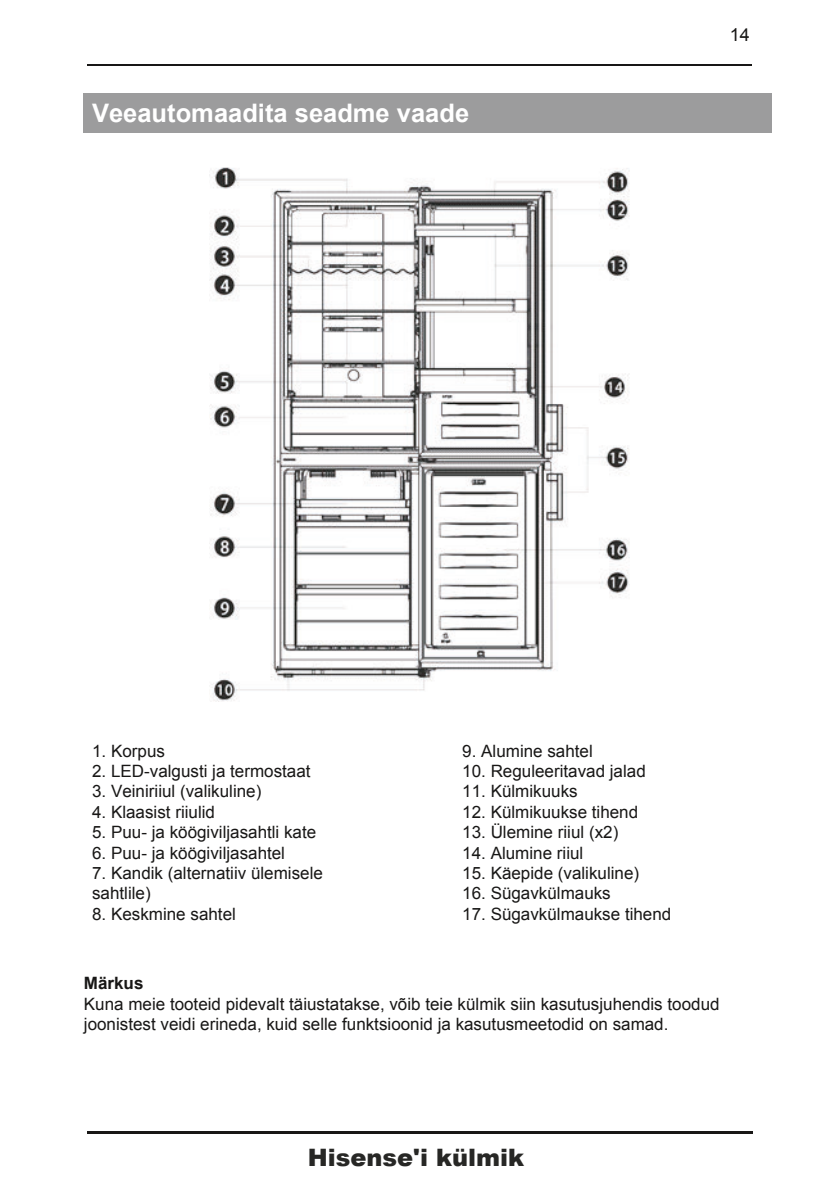
<style>
.page{position:relative;width:840px;height:1191px;background:#fff}
.page>*{position:absolute;margin:0;border:0;box-sizing:border-box;transform-origin:0 0}
.t1{font:700 25.4px "Arial";color:#fff}
.t2{font:900 24px "Arial";color:#272725}
.t3{font:18px "Arial";color:#181716}
.t4{font:17px/20.4px "Arial";color:#181716}
.t5{font:700 17px "Arial";color:#181716}
</style>
<div class="page">
<div style="left:84px;top:93px;width:687px;height:40px;background:#9c9c9d"></div>
<img style="left:209px;top:167px;width:421px;height:534px">
<hr style="left:87px;top:65px;width:665px;height:1px;background:#181716">
<hr style="left:87px;top:1131px;width:665px;height:3px;background:#181716">
<h1 class="t1" style="left:92px;top:96px;width:378px">Veeautomaadita seadme vaade</h1>
<p class="t3" style="left:729px;top:23px;width:22px">14</p>
<p class="t4" style="left:92px;top:740px;width:74px">1. Korpus</p>
<p class="t4" style="left:92px;top:761px;width:220px">2. LED-valgusti ja termostaat</p>
<p class="t4" style="left:92px;top:781px;width:171px">3. Veiniriiul (valikuline)</p>
<p class="t4" style="left:92px;top:801px;width:124px">4. Klaasist riiulid</p>
<p class="t4" style="left:92px;top:822px;width:225px">5. Puu- ja köögiviljasahtli kate</p>
<p class="t4" style="left:92px;top:842px;width:194px">6. Puu- ja köögiviljasahtel</p>
<p class="t4" style="left:92px;top:863px;width:232px">7. Kandik (alternatiiv ülemisele sahtlile)</p>
<p class="t4" style="left:92px;top:903px;width:145px">8. Keskmine sahtel</p>
<p class="t4" style="left:462px;top:740px;width:132px">9. Alumine sahtel</p>
<p class="t4" style="left:462px;top:761px;width:185px">10. Reguleeritavad jalad</p>
<p class="t4" style="left:462px;top:781px;width:117px">11. Külmikuuks</p>
<p class="t4" style="left:462px;top:801px;width:177px">12. Külmikuukse tihend</p>
<p class="t4" style="left:462px;top:822px;width:157px">13. Ülemine riiul (x2)</p>
<p class="t4" style="left:462px;top:842px;width:122px">14. Alumine riiul</p>
<p class="t4" style="left:462px;top:863px;width:178px">15. Käepide (valikuline)</p>
<p class="t4" style="left:462px;top:883px;width:150px">16. Sügavkülmauks</p>
<p class="t4" style="left:462px;top:903px;width:210px">17. Sügavkülmaukse tihend</p>
<p class="t5" style="left:84px;top:972px;width:61px">Märkus</p>
<p class="t4" style="left:84px;top:993px;width:636px">Kuna meie tooteid pidevalt täiustatakse, võib teie külmik siin kasutusjuhendis toodud joonistest veidi erineda, kuid selle funktsioonid ja kasutusmeetodid on samad.</p>
<h2 class="t2" style="left:308px;top:1140px;width:217px">Hisense'i külmik</h2>
</div>
